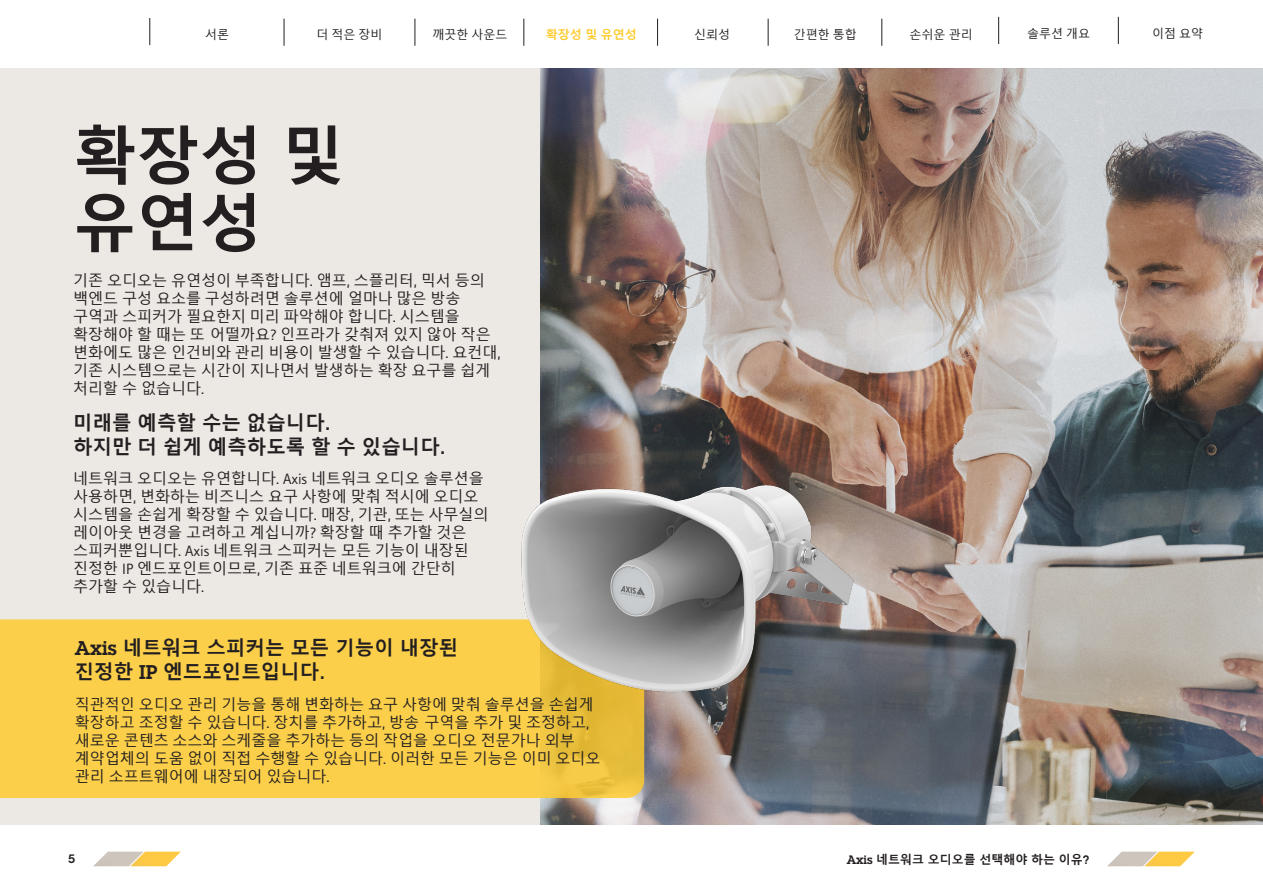
<style>
.page{position:relative;width:1263px;height:893px;background:#fff}
.page>*{position:absolute;margin:0;border:0;box-sizing:border-box;transform-origin:0 0}
.Headline{font:700 63px/67.5px "Malgun Gothic";color:#231f20}
.Ingress{font:700 19.5px/24px "Malgun Gothic";color:#231f20}
.Subheadline{font:15px/18px "Malgun Gothic";color:#231f20}
.t1{font:12px "Malgun Gothic";color:#231f20}
.t2{font:700 12px "Malgun Gothic";color:#231f20}
.t3{font:700 12px "Malgun Gothic";color:#fecb2f}
.t4{font:600 12px "Lubalin Graph ECG";color:#231f20}
.s1{font-family:"Rotis Sans Serif Pro"}
.s2{font-family:"Lubalin Graph ECG";font-weight:600}
</style>
<div class="page">
<div style="left:0;top:68px;width:540px;height:757px;background:#ece8e4"></div>
<svg style="left:93px;top:852px;width:88px;height:14px"></svg>
<svg style="left:1107px;top:852px;width:88px;height:14px"></svg>
<img style="left:540px;top:68px;width:723px;height:757px">
<div style="left:0;top:619px;width:644px;height:179px;background:#fbcf4a"></div>
<img style="left:507px;top:408px;width:360px;height:360px">
<svg style="left:284px;top:19px;width:1px;height:27px"></svg>
<svg style="left:414px;top:19px;width:1px;height:27px"></svg>
<svg style="left:523px;top:19px;width:1px;height:27px"></svg>
<svg style="left:657px;top:19px;width:1px;height:27px"></svg>
<svg style="left:768px;top:19px;width:1px;height:27px"></svg>
<svg style="left:881px;top:19px;width:1px;height:27px"></svg>
<svg style="left:998px;top:17px;width:1px;height:27px"></svg>
<svg style="left:1118px;top:17px;width:1px;height:27px"></svg>
<svg style="left:149px;top:18px;width:1px;height:27px"></svg>
<p class="t1" style="left:205px;top:27px;width:25px">서론</p>
<p class="t1" style="left:316px;top:27px;width:68px">더 적은 장비</p>
<p class="t1" style="left:432px;top:27px;width:77px">깨끗한 사운드</p>
<p class="t3" style="left:546px;top:27px;width:93px">확장성 및 유연성</p>
<p class="t1" style="left:694px;top:27px;width:37px">신뢰성</p>
<p class="t1" style="left:794px;top:27px;width:65px">간편한 통합</p>
<p class="t1" style="left:909px;top:27px;width:65px">손쉬운 관리</p>
<p class="t1" style="left:1027px;top:27px;width:65px">솔루션 개요</p>
<p class="t1" style="left:1152px;top:27px;width:53px">이점 요약</p>
<p class="Headline" style="left:73px;top:123px;width:272px">확장성 및 유연성</p>
<p class="Subheadline" style="left:73px;top:272px;width:429px">기존 오디오는 유연성이 부족합니다<span class="s1">.</span> 앰프<span class="s1">,</span> 스플리터<span class="s1">,</span> 믹서 등의 백엔드 구성 요소를 구성하려면 솔루션에 얼마나 많은 방송 구역과 스피커가 필요한지 미리 파악해야 합니다<span class="s1">.</span> 시스템을 확장해야 할 때는 또 어떨까요<span class="s1">?</span> 인프라가 갖춰져 있지 않아 작은 변화에도 많은 인건비와 관리 비용이 발생할 수 있습니다<span class="s1">.</span> 요컨대<span class="s1">, </span>기존 시스템으로는 시간이 지나면서 발생하는 확장 요구를 쉽게 처리할 수 없습니다<span class="s1">.</span></p>
<p class="Ingress" style="left:73px;top:411px;width:259px">미래를 예측할 수는 없습니다<span class="s2">.</span></p>
<p class="Ingress" style="left:73px;top:435px;width:374px">하지만 더 쉽게 예측하도록 할 수 있습니다<span class="s2">.</span></p>
<p class="Subheadline" style="left:73px;top:470px;width:417px">네트워크 오디오는 유연합니다<span class="s1">. Axis</span> 네트워크 오디오 솔루션을 사용하면<span class="s1">,</span> 변화하는 비즈니스 요구 사항에 맞춰 적시에 오디오 시스템을 손쉽게 확장할 수 있습니다<span class="s1">.</span> 매장<span class="s1">,</span> 기관<span class="s1">,</span> 또는 사무실의 레이아웃 변경을 고려하고 계십니까<span class="s1">?</span> 확장할 때 추가할 것은 스피커뿐입니다<span class="s1">. Axis</span> 네트워크 스피커는 모든 기능이 내장된 진정한 <span class="s1">IP</span> 엔드포인트이므로<span class="s1">,</span> 기존 표준 네트워크에 간단히 추가할 수 있습니다<span class="s1">.</span></p>
<p class="Ingress" style="left:75px;top:636px;width:385px"><span class="s2">Axis</span> 네트워크 스피커는 모든 기능이 내장된 진정한 <span class="s2">IP</span> 엔드포인트입니다<span class="s2">.</span></p>
<p class="Subheadline" style="left:75px;top:695px;width:527px">직관적인 오디오 관리 기능을 통해 변화하는 요구 사항에 맞춰 솔루션을 손쉽게 확장하고 조정할 수 있습니다<span class="s1">.</span> 장치를 추가하고<span class="s1">,</span> 방송 구역을 추가 및 조정하고<span class="s1">, </span>새로운 콘텐츠 소스와 스케줄을 추가하는 등의 작업을 오디오 전문가나 외부 계약업체의 도움 없이 직접 수행할 수 있습니다<span class="s1">.</span> 이러한 모든 기능은 이미 오디오 관리 소프트웨어에 내장되어 있습니다<span class="s1">.</span></p>
<p class="t4" style="left:68px;top:851px;width:8px">5</p>
<p class="t2" style="left:847px;top:852px;width:244px"><span class="s2">Axis</span> 네트워크 오디오를 선택해야 하는 이유<span class="s2">?</span></p>
</div>
